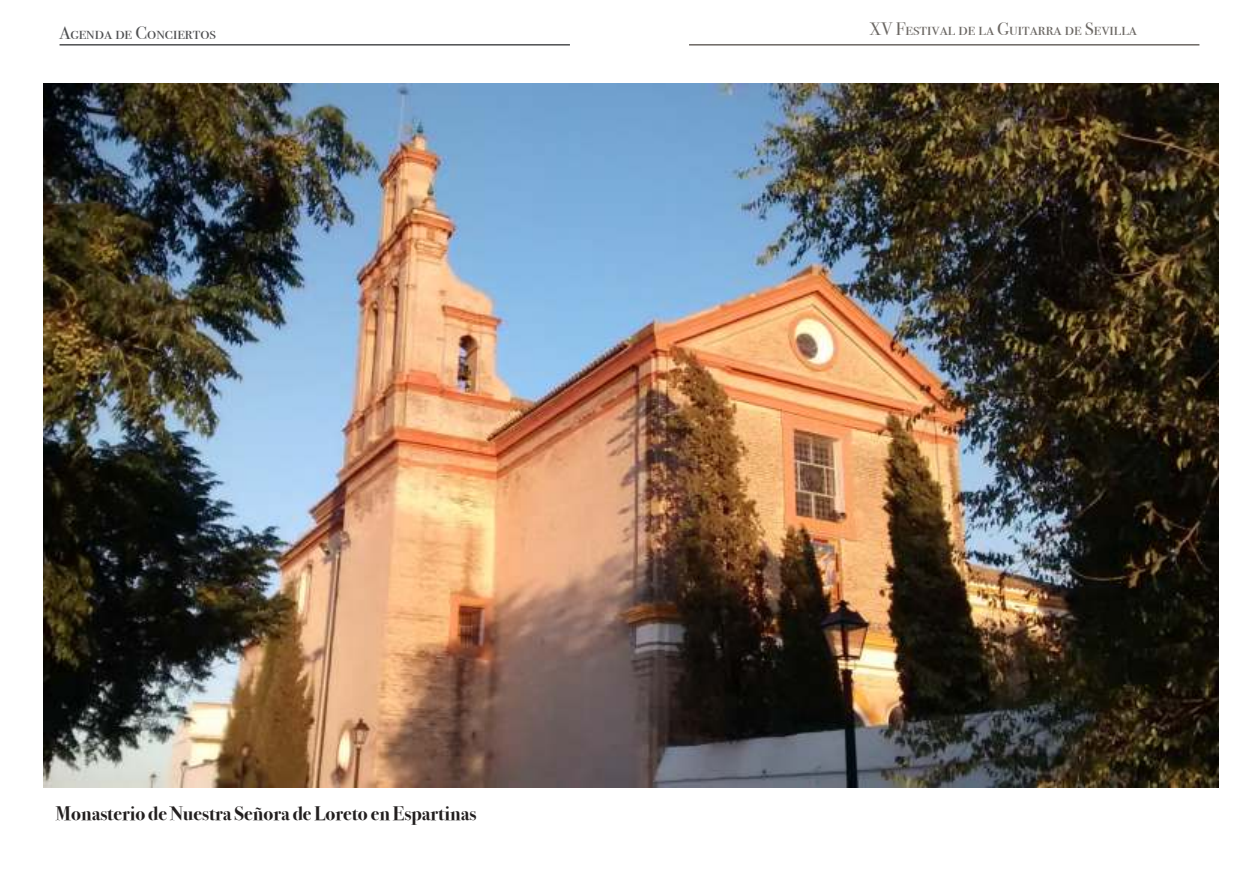
<style>
.page{position:relative;width:1259px;height:893px;background:#fff}
.page>*{position:absolute;margin:0;border:0;box-sizing:border-box;transform-origin:0 0}
.t1{font:700 19.5px "Bodoni 72";color:#221f1f}
.t2{font:18px "Bodoni Svty Two SCITCTT";color:#6b6763}
.t3{font:18px "Bodoni Svty Two SCITCTT";color:#4e4f51}
.s1{font-family:"Bodoni Svty Two ITCTT"}
</style>
<div class="page">
<hr style="left:689px;top:44px;width:510px;height:2px;background:#6b6763">
<hr style="left:60px;top:44px;width:510px;height:2px;background:#4e4f51">
<img style="left:43px;top:84px;width:1175px;height:703px">
<p class="t3" style="left:60px;top:22px;width:158px">Agenda de Conciertos</p>
<p class="t2" style="left:870px;top:18px;width:268px">XV Festival de la Guitarra de Sevilla</p>
<p class="t1" style="left:56px;top:797px;width:422px">Monasterio de <span class="s1">N</span>uestra Señora de Loreto en Espartinas</p>
</div>
